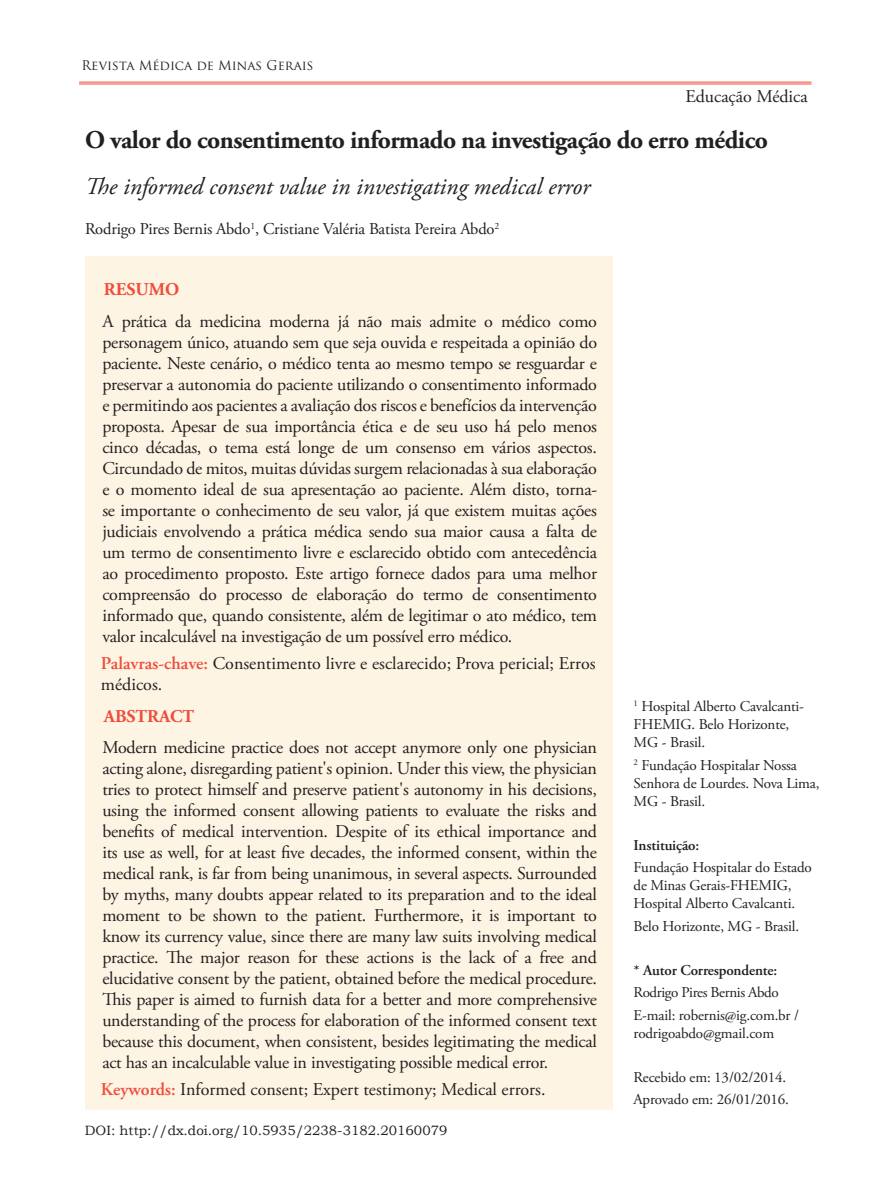
<style>
.page{position:relative;width:893px;height:1191px;background:#fff}
.page>*{position:absolute;margin:0;border:0;box-sizing:border-box;transform-origin:0 0}
.Título_Português{font:700 25.5px "Adobe Garamond Pro";letter-spacing:-.02em;color:#231f20}
.Título_em_Inglês{font:italic 24px "Adobe Garamond Pro";color:#231f20}
.Resumo{font:18px/21px "Adobe Garamond Pro";letter-spacing:-.015em;color:#231f20;text-align:justify}
.keywords{font:18px/21px "Adobe Garamond Pro";color:#231f20}
.Resumo-2{font:700 18px "Adobe Garamond Pro";color:#ef4d3c}
.Autores{font:16.5px "Adobe Garamond Pro";letter-spacing:-.01em;color:#231f20}
.Autores-2{font:15px/18px "Adobe Garamond Pro";letter-spacing:-.01em;color:#231f20}
.Autores-3{font:600 15px "Adobe Garamond Pro";letter-spacing:-.01em;color:#231f20}
.DOI{font:13.5px "Bookman Old Style";color:#231f20}
.t1{font:13.05px "Trajan Pro";color:#231f20}
.t2{font:12px "Adobe Garamond Pro";letter-spacing:-.025em;color:#231f20}
.s1{font-weight:600;color:#ef4d3c}
</style>
<div class="page">
<div style="left:85px;top:257px;width:527px;height:853px;background:#fef4e3"></div>
<hr style="left:79px;top:82px;width:732px;height:1px;background:#ef4d3c">
<hr style="left:79px;top:84px;width:732px;height:1px;background:#ef4d3c">
<p class="t1" style="left:82px;top:57px;width:234px">Revista Médica de Minas Gerais</p>
<p class="t2" style="left:85px;top:58px;width:302px">O valor do consentimento informado na investigação do erro médico</p>
<p class="Resumo" style="left:685px;top:87px;width:124px">Educação Médica</p>
<p class="Título_Português" style="left:85px;top:125px;width:684px">O valor do consentimento informado na investigação do erro médico</p>
<p class="Título_em_Inglês" style="left:85px;top:172px;width:507px">The informed consent value in investigating medical error</p>
<p class="Autores" style="left:85px;top:219px;width:416px">Rodrigo Pires Bernis Abdo<sup>1</sup>, Cristiane Valéria Batista Pereira Abdo<sup>2</sup></p>
<p class="Resumo-2" style="left:104px;top:279px;width:77px">RESUMO</p>
<p class="Resumo" style="left:102px;top:311px;width:496px">A prática da medicina moderna já não mais admite o médico como personagem único, atuando sem que seja ouvida e respeitada a opinião do paciente. Neste cenário, o médico tenta ao mesmo tempo se resguardar e preservar a autonomia do paciente utilizando o consentimento informado e permitindo aos pacientes a avaliação dos riscos e benefícios da intervenção proposta. Apesar de sua importância ética e de seu uso há pelo menos cinco décadas, o tema está longe de um consenso em vários aspectos.<br>Circundado de mitos, muitas dúvidas surgem relacionadas à sua elaboração e o momento ideal de sua apresentação ao paciente. Além disto, torna&shy;se importante o conhecimento de seu valor, já que existem muitas ações judiciais envolvendo a prática médica sendo sua maior causa a falta de um termo de consentimento livre e esclarecido obtido com antecedência ao procedimento proposto. Este artigo fornece dados para uma melhor compreensão do processo de elaboração do termo de consentimento informado que, quando consistente, além de legitimar o ato médico, tem valor incalculável na investigação de um possível erro médico.</p>
<p class="keywords" style="left:101px;top:654px;width:496px"><span class="s1">Palavras-chave:</span> Consentimento livre e esclarecido; Prova pericial; Erros médicos.</p>
<p class="Resumo-2" style="left:104px;top:705px;width:92px">ABSTRACT</p>
<p class="Resumo" style="left:102px;top:737px;width:496px">Modern medicine practice does not accept anymore only one physician acting alone, disregarding patient's opinion. Under this view, the physician tries to protect himself and preserve patient's autonomy in his decisions, using the informed consent allowing patients to evaluate the risks and benefits of medical intervention. Despite of its ethical importance and its use as well, for at least five decades, the informed consent, within the medical rank, is far from being unanimous, in several aspects. Surrounded by myths, many doubts appear related to its preparation and to the ideal moment to be shown to the patient. Furthermore, it is important to know its currency value, since there are many law suits involving medical practice. The major reason for these actions is the lack of a free and elucidative consent by the patient, obtained before the medical procedure.<br>This paper is aimed to furnish data for a better and more comprehensive understanding of the process for elaboration of the informed consent text because this document, when consistent, besides legitimating the medical act has an incalculable value in investigating possible medical error.</p>
<p class="keywords" style="left:101px;top:1079px;width:446px"><span class="s1">Keywords:</span> Informed consent; Expert testimony; Medical errors.</p>
<p class="DOI" style="left:85px;top:1121px;width:364px">DOI: http://dx.doi.org/10.5935/2238-3182.20160079</p>
<p class="Autores-2" style="left:634px;top:698px;width:172px"><sup>1</sup> Hospital Alberto Cavalcanti-<br>FHEMIG. Belo Horizonte,<br>MG - Brasil.</p>
<p class="Autores-2" style="left:634px;top:756px;width:188px"><sup>2</sup> Fundação Hospitalar Nossa<br>Senhora de Lourdes. Nova Lima,<br>MG - Brasil.</p>
<p class="Autores-3" style="left:634px;top:836px;width:67px">Instituição:</p>
<p class="Autores-2" style="left:634px;top:859px;width:180px">Fundação Hospitalar do Estado de Minas Gerais-FHEMIG,<br>Hospital Alberto Cavalcanti.</p>
<p class="Autores-2" style="left:634px;top:917px;width:167px">Belo Horizonte, MG - Brasil.</p>
<p class="Autores-3" style="left:634px;top:961px;width:145px">* Autor Correspondente:</p>
<p class="Autores-2" style="left:634px;top:984px;width:147px">Rodrigo Pires Bernis Abdo</p>
<p class="Autores-2" style="left:634px;top:1006px;width:167px">E-mail: robernis@ig.com.br / rodrigoabdo@gmail.com</p>
<p class="Autores-2" style="left:634px;top:1069px;width:154px">Recebido em: 13/02/2014.</p>
<p class="Autores-2" style="left:634px;top:1091px;width:157px">Aprovado em: 26/01/2016.</p>
</div>
